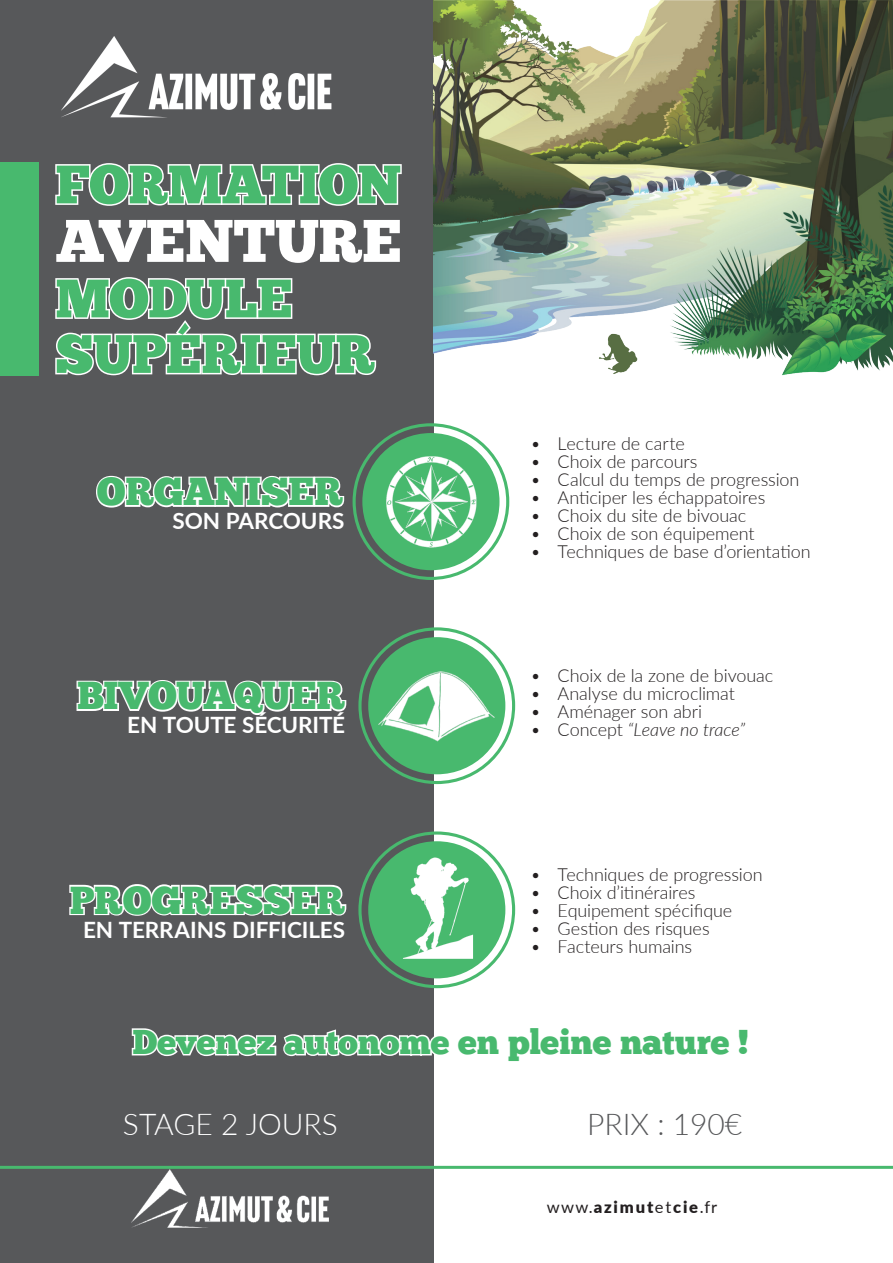
<style>
.page{position:relative;width:893px;height:1263px;background:#fff}
.page>*{position:absolute;margin:0;border:0;box-sizing:border-box;transform-origin:0 0}
.t1{font:60px "Chunk Five";letter-spacing:-.01em;color:#fff}
.t2{font:54px "Chunk Five";letter-spacing:-.015em;color:#48b96e}
.Title_01{font:39px "Chunk Five";letter-spacing:-.01em;color:#48b96e}
.Title_01-2{font:34.5px "Chunk Five";letter-spacing:-.005em;color:#48b96e}
.t3{font:300 30px "Lato";color:#fff}
.t4{font:300 30px "Lato";color:#57585a}
.SubTitle_01{font:700 22.5px "Lato";letter-spacing:-.005em;color:#fff}
.Description{font:300 18px "Lato";letter-spacing:-.005em;color:#231f20}
.Description-2{font:italic 300 18px "Lato";letter-spacing:-.005em;color:#231f20}
.t5{font:16.5px "Lato";letter-spacing:.08em;color:#231f20}
.s1{font-style:normal}
.s2{font-weight:900}
</style>
<div class="page">
<div style="left:0;top:1px;width:434px;height:1262px;background:#57585a"></div>
<img style="left:434px;top:1px;width:459px;height:374px">
<svg style="left:55px;top:163px;width:347px;height:43px"></svg>
<svg style="left:55px;top:277px;width:322px;height:99px"></svg>
<div style="left:0;top:162px;width:38px;height:213px;background:#48b96e"></div>
<div style="left:362px;top:433px;width:137px;height:137px;background:#48b96e;border-radius:50%"></div>
<div style="left:353px;top:423px;width:156px;height:157px;border:3px solid #48b96e;border-radius:50%"></div>
<div style="left:368px;top:637px;width:137px;height:137px;background:#48b96e;border-radius:50%"></div>
<div style="left:358px;top:627px;width:157px;height:157px;border:3px solid #48b96e;border-radius:50%"></div>
<div style="left:368px;top:841px;width:137px;height:137px;background:#48b96e;border-radius:50%"></div>
<div style="left:358px;top:831px;width:157px;height:157px;border:3px solid #48b96e;border-radius:50%"></div>
<svg style="left:96px;top:475px;width:249px;height:33px"></svg>
<svg style="left:76px;top:680px;width:271px;height:35px"></svg>
<svg style="left:69px;top:884px;width:278px;height:32px"></svg>
<svg style="left:0;top:1166px;width:893px;height:3px;background:#4cb871"></svg>
<svg style="left:131px;top:1028px;width:303px;height:29px"></svg>
<img style="left:381px;top:452px;width:100px;height:99px">
<img style="left:376px;top:668px;width:122px;height:75px">
<img style="left:403px;top:857px;width:71px;height:102px">
<img style="left:595px;top:332px;width:45px;height:43px">
<img style="left:132px;top:1169px;width:197px;height:59px">
<img style="left:61px;top:37px;width:271px;height:81px">
<p class="t2" style="left:55px;top:152px;width:348px">FORMATION</p>
<p class="t1" style="left:55px;top:205px;width:347px">AVENTURE</p>
<p class="t2" style="left:55px;top:266px;width:238px">MODULE</p>
<p class="t2" style="left:55px;top:322px;width:321px">SUPÉRIEUR</p>
<p class="Title_01" style="left:97px;top:468px;width:248px">ORGANISER</p>
<p class="SubTitle_01" style="left:173px;top:505px;width:173px">SON PARCOURS</p>
<p class="Title_01" style="left:77px;top:673px;width:270px">BIVOUAQUER</p>
<p class="SubTitle_01" style="left:127px;top:709px;width:220px">EN TOUTE SÉCURITÉ</p>
<p class="Title_01" style="left:70px;top:877px;width:277px">PROGRESSER</p>
<p class="SubTitle_01" style="left:83px;top:913px;width:264px">EN TERRAINS DIFFICILES</p>
<p class="Description" style="left:531px;top:430px;width:156px">• Lecture de carte</p>
<p class="Description" style="left:531px;top:448px;width:168px">• Choix de parcours</p>
<p class="Description" style="left:531px;top:466px;width:270px">• Calcul du temps de progression</p>
<p class="Description" style="left:531px;top:484px;width:236px">• Anticiper les échappatoires</p>
<p class="Description" style="left:531px;top:502px;width:217px">• Choix du site de bivouac</p>
<p class="Description" style="left:531px;top:520px;width:226px">• Choix de son équipement</p>
<p class="Description" style="left:531px;top:538px;width:282px">• Techniques de base d’orientation</p>
<p class="Description" style="left:531px;top:663px;width:244px">• Choix de la zone de bivouac</p>
<p class="Description" style="left:531px;top:681px;width:206px">• Analyse du microclimat</p>
<p class="Description" style="left:531px;top:699px;width:173px">• Aménager son abri</p>
<p class="Description-2" style="left:531px;top:717px;width:216px"><span class="s1">• Concept</span> “Leave no trace”</p>
<p class="Description" style="left:531px;top:861px;width:233px">• Techniques de progression</p>
<p class="Description" style="left:531px;top:879px;width:166px">• Choix d’itinéraires</p>
<p class="Description" style="left:531px;top:897px;width:203px">• Equipement spécifique</p>
<p class="Description" style="left:531px;top:915px;width:181px">• Gestion des risques</p>
<p class="Description" style="left:531px;top:933px;width:163px">• Facteurs humains</p>
<p class="Title_01-2" style="left:132px;top:1021px;width:618px">Devenez autonome en pleine nature !</p>
<p class="t3" style="left:123px;top:1103px;width:216px">STAGE 2 JOURS</p>
<p class="t4" style="left:587px;top:1103px;width:157px">PRIX : 190€</p>
<p class="t5" style="left:547px;top:1195px;width:172px">www.<span class="s2">azimut</span>et<span class="s2">cie</span>.fr</p>
</div>
